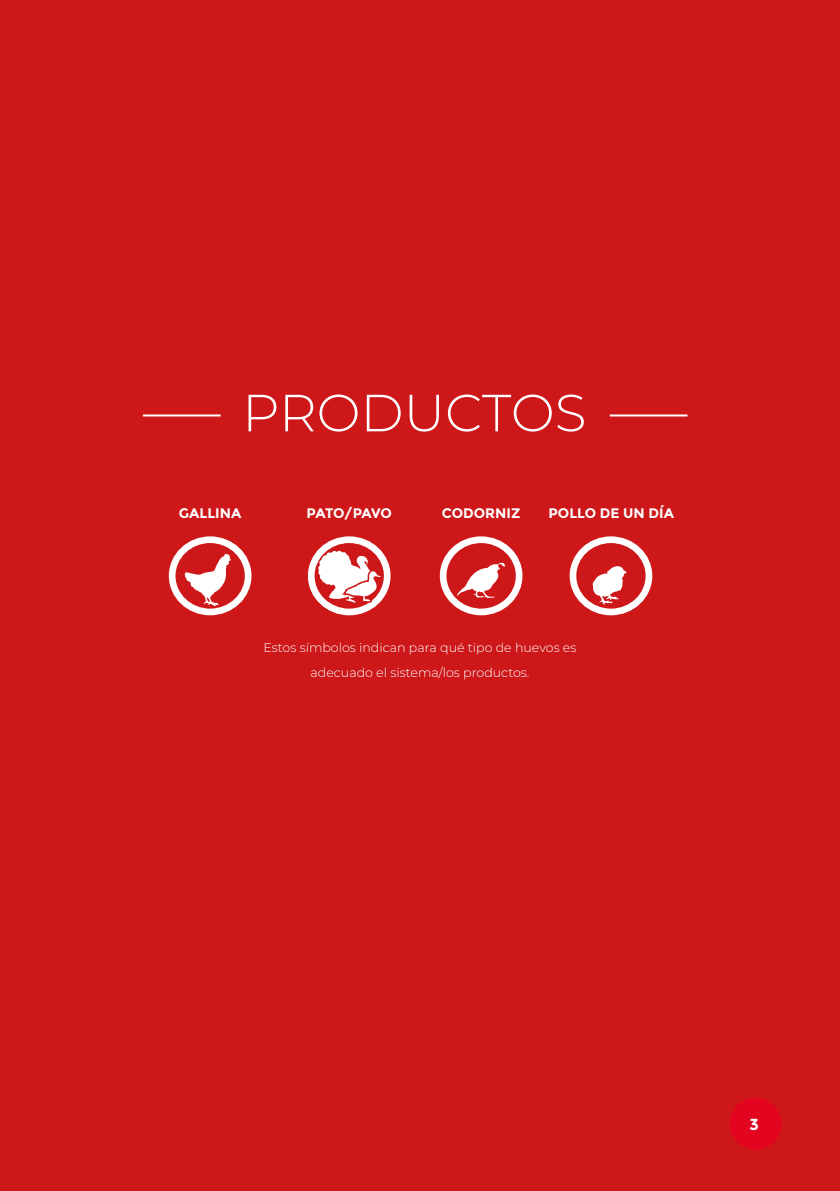
<style>
.page{position:relative;width:840px;height:1191px;background:#fff}
.page>*{position:absolute;margin:0;border:0;box-sizing:border-box;transform-origin:0 0}
.t1{font:300 52.2px "Montserrat";color:#fff}
.t2{font:700 16px "Montserrat";color:#fff}
.t3{font:700 13.8px "Montserrat";color:#fff}
.t4{font:700 13.8px "Montserrat";letter-spacing:-.04em;color:#fff}
.t5{font:300 12.6px/25.4px "Montserrat";color:#fff;text-align:center}
</style>
<div class="page">
<div style="left:0;top:0;width:839px;height:1191px;background:#cd1719"></div>
<hr style="left:143px;top:414px;width:77px;height:2px;background:#fff">
<hr style="left:609px;top:414px;width:78px;height:2px;background:#fff">
<svg style="left:172px;top:540px;width:76px;height:72px"></svg>
<div style="left:169px;top:536px;width:82px;height:79px;border:7px solid #fff;border-radius:50%"></div>
<svg style="left:184px;top:553px;width:47px;height:53px"></svg>
<svg style="left:311px;top:540px;width:76px;height:72px"></svg>
<div style="left:308px;top:536px;width:82px;height:79px;border:7px solid #fff;border-radius:50%"></div>
<svg style="left:316px;top:549px;width:67px;height:55px"></svg>
<svg style="left:443px;top:540px;width:76px;height:72px"></svg>
<svg style="left:456px;top:561px;width:49px;height:37px"></svg>
<div style="left:439px;top:536px;width:83px;height:79px;border:7px solid #fff;border-radius:50%"></div>
<svg style="left:572px;top:540px;width:76px;height:72px"></svg>
<svg style="left:592px;top:566px;width:34px;height:39px"></svg>
<div style="left:569px;top:536px;width:83px;height:79px;border:7px solid #fff;border-radius:50%"></div>
<div style="left:728px;top:1096px;width:54px;height:54px;background:#e30520;border-radius:50%"></div>
<div style="left:726px;top:1095px;width:57px;height:57px;border:2px solid #cd1719;border-radius:50%"></div>
<h1 class="t1" style="left:242px;top:377px;width:345px">PRODUCTOS</h1>
<p class="t3" style="left:179px;top:504px;width:64px">GALLINA</p>
<p class="t4" style="left:306px;top:504px;width:87px">PATO/PAVO</p>
<p class="t3" style="left:441px;top:504px;width:80px">CODORNIZ</p>
<p class="t3" style="left:548px;top:504px;width:127px">POLLO DE UN DÍA</p>
<p class="t5" style="left:263px;top:634px;width:314px">Estos símbolos indican para qué tipo de huevos es adecuado el sistema/los productos.</p>
<p class="t2" style="left:749px;top:1115px;width:11px">3</p>
</div>
